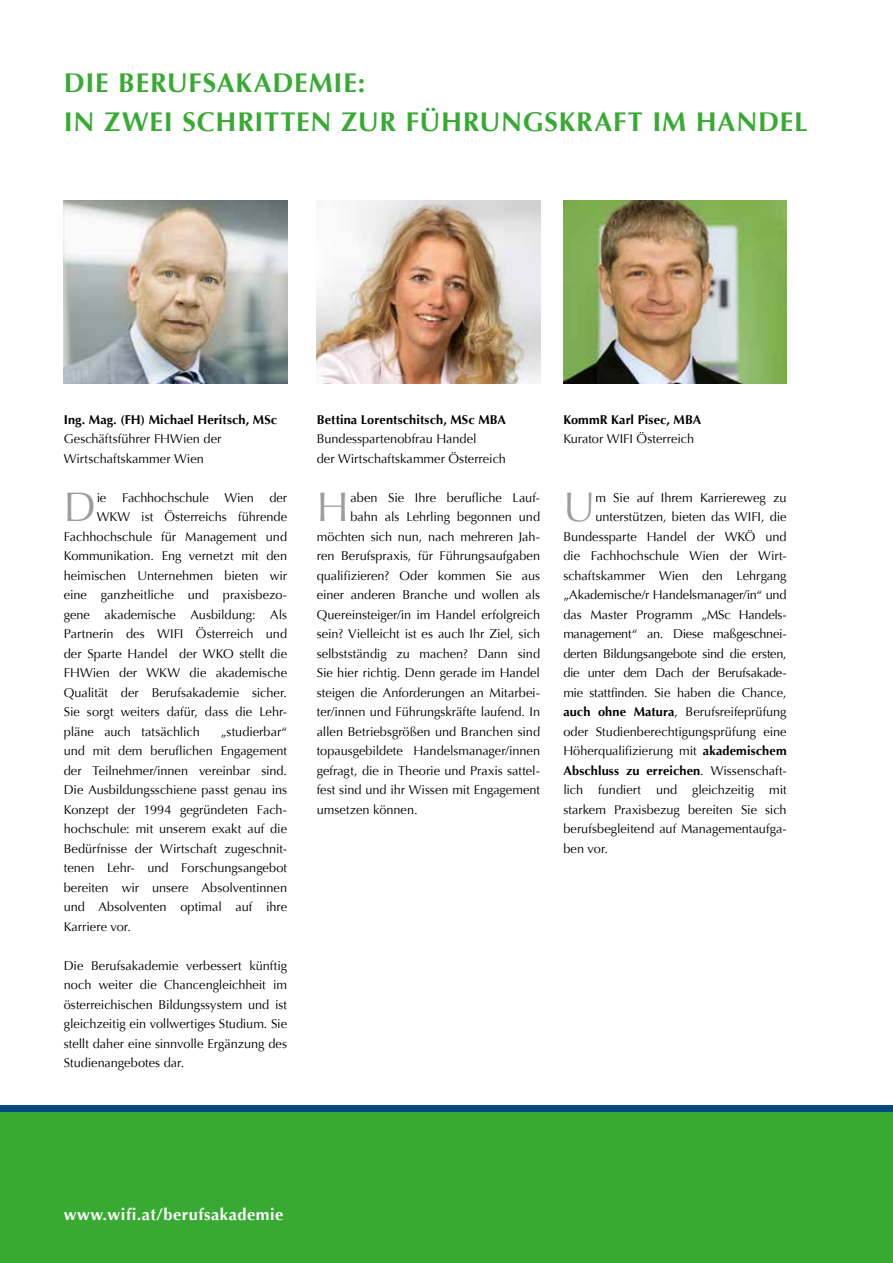
<style>
.page{position:relative;width:893px;height:1263px;background:#fff}
.page>*{position:absolute;margin:0;border:0;box-sizing:border-box;transform-origin:0 0}
.t1{font:41.25px "Optima";color:#9c9d9d}
.t2{font:700 27px/39px "Optima";letter-spacing:.025em;color:#38aa34}
.t3{font:700 16.5px "Optima";letter-spacing:.03em;color:#fff}
.t4{font:12.75px/19.5px "Optima";letter-spacing:-.005em;color:#000}
.t5{font:700 12.75px "Optima";letter-spacing:.01em;color:#000}
.t6{font:12.75px "Optima";letter-spacing:-.025em;color:#000}
.s1{font-weight:700}
.s2{font-weight:400}
</style>
<div class="page">
<img style="left:317px;top:200px;width:223px;height:183px">
<div style="left:0;top:1108px;width:893px;height:155px;background:#38aa34"></div>
<div style="left:0;top:1105px;width:893px;height:6px;background:#00487e"></div>
<img style="left:64px;top:200px;width:223px;height:183px">
<img style="left:563px;top:200px;width:224px;height:183px">
<h2 class="t2" style="left:64px;top:64px;width:745px">DIE BERUFSAKADEMIE:<br>IN ZWEI SCHRITTEN ZUR FÜHRUNGSKRAFT IM HANDEL</h2>
<p class="t5" style="left:64px;top:412px;width:215px">Ing. Mag. (FH) Michael Heritsch, MSc</p>
<p class="t4" style="left:64px;top:429px;width:159px">Geschäftsführer FHWien der<br>Wirtschaftskammer Wien</p>
<h1 class="t1" style="left:64px;top:483px;width:34px">D</h1>
<p class="t4" style="left:97px;top:488px;width:192px">ie Fachhochschule Wien der</p>
<p class="t4" style="left:97px;top:507px;width:192px">WKW ist Österreichs führende</p>
<p class="t4" style="left:64px;top:527px;width:225px">Fachhochschule für Management und</p>
<p class="t4" style="left:64px;top:546px;width:225px">Kommunikation. Eng vernetzt mit den</p>
<p class="t4" style="left:64px;top:566px;width:225px">heimischen Unternehmen bieten wir</p>
<p class="t4" style="left:64px;top:585px;width:225px">eine ganzheitliche und praxisbezo-</p>
<p class="t4" style="left:64px;top:605px;width:225px">gene akademische Ausbildung: Als</p>
<p class="t4" style="left:64px;top:624px;width:225px">Partnerin des WIFI Österreich und</p>
<p class="t4" style="left:64px;top:644px;width:225px">der Sparte Handel der WKO stellt die</p>
<p class="t4" style="left:64px;top:663px;width:225px">FHWien der WKW die akademische</p>
<p class="t4" style="left:64px;top:683px;width:225px">Qualität der Berufsakademie sicher.</p>
<p class="t4" style="left:64px;top:702px;width:225px">Sie sorgt weiters dafür, dass die Lehr-</p>
<p class="t4" style="left:64px;top:722px;width:138px">pläne auch tatsächlich</p>
<p class="t4" style="left:64px;top:722px;width:225px;text-align:justify;text-indent:157px">„studierbar“ und mit dem beruflichen Engagement der Teilnehmer/innen vereinbar sind.<br>Die Ausbildungsschiene passt genau ins Konzept der 1994 gegründeten Fach&shy;hochschule: mit unserem exakt auf die Bedürfnisse der Wirtschaft zugeschnit&shy;tenen Lehr- und Forschungsangebot bereiten wir unsere Absolventinnen und Absolventen optimal auf ihre Karriere vor.</p>
<p class="t4" style="left:64px;top:956px;width:225px;text-align:justify">Die Berufsakademie verbessert künftig noch weiter die Chancengleichheit im österreichischen Bildungssystem und ist gleichzeitig ein vollwertiges Studium. Sie stellt daher eine sinnvolle Ergänzung des Studienangebotes dar.</p>
<p class="t5" style="left:317px;top:412px;width:191px">Bettina Lorentschitsch, MSc MBA</p>
<p class="t4" style="left:317px;top:429px;width:191px">Bundesspartenobfrau Handel<br>der Wirtschaftskammer Österreich</p>
<h1 class="t1" style="left:317px;top:483px;width:34px">H</h1>
<p class="t4" style="left:350px;top:488px;width:191px">aben Sie Ihre berufliche Lauf-</p>
<p class="t4" style="left:350px;top:507px;width:191px">bahn als Lehrling begonnen und</p>
<p class="t4" style="left:317px;top:527px;width:225px">möchten sich nun, nach mehreren Jah-</p>
<p class="t4" style="left:317px;top:546px;width:225px">ren Berufspraxis, für Führungsaufgaben</p>
<p class="t4" style="left:317px;top:566px;width:225px">qualifizieren? Oder kommen Sie aus</p>
<p class="t4" style="left:317px;top:585px;width:225px">einer anderen Branche und wollen als</p>
<p class="t4" style="left:317px;top:605px;width:225px">Quereinsteiger/in im Handel erfolgreich</p>
<p class="t4" style="left:317px;top:624px;width:225px">sein? Vielleicht ist es auch Ihr Ziel, sich</p>
<p class="t4" style="left:317px;top:644px;width:225px">selbstständig zu machen? Dann sind</p>
<p class="t4" style="left:317px;top:663px;width:225px">Sie hier richtig. Denn gerade im Handel</p>
<p class="t4" style="left:317px;top:683px;width:225px">steigen die Anforderungen an Mitarbei-</p>
<p class="t4" style="left:317px;top:702px;width:225px">ter/innen und Führungskräfte laufend. In</p>
<p class="t4" style="left:317px;top:722px;width:225px">allen Betriebsgrößen und Branchen sind</p>
<p class="t4" style="left:317px;top:741px;width:225px">topausgebildete Handelsmanager/innen</p>
<p class="t4" style="left:317px;top:761px;width:225px">gefragt, die in Theorie und Praxis sattel-</p>
<p class="t4" style="left:317px;top:780px;width:225px">fest sind und ihr Wissen mit Engagement</p>
<p class="t4" style="left:317px;top:800px;width:102px">umsetzen können.</p>
<p class="t5" style="left:563px;top:412px;width:139px">KommR Karl Pisec, MBA</p>
<p class="t4" style="left:563px;top:429px;width:132px">Kurator WIFI Österreich</p>
<h1 class="t1" style="left:563px;top:483px;width:34px">U</h1>
<p class="t4" style="left:595px;top:488px;width:193px">m Sie auf Ihrem Karriereweg zu</p>
<p class="t4" style="left:595px;top:507px;width:193px">unterstützen, bieten das WIFI, die</p>
<p class="t4" style="left:563px;top:527px;width:225px">Bundessparte Handel der WKÖ und</p>
<p class="t4" style="left:563px;top:546px;width:225px">die Fachhochschule Wien der Wirt-</p>
<p class="t4" style="left:563px;top:566px;width:225px">schaftskammer Wien den Lehrgang</p>
<p class="t4" style="left:563px;top:585px;width:225px">„Akademische/r Handelsmanager/in“ und</p>
<p class="t4" style="left:563px;top:605px;width:225px">das Master Programm „MSc Handels-</p>
<p class="t6" style="left:563px;top:626px;width:225px">management“ an. Diese maßgeschnei-</p>
<p class="t4" style="left:563px;top:644px;width:225px">derten Bildungsangebote sind die ersten,</p>
<p class="t4" style="left:563px;top:663px;width:225px">die unter dem Dach der Berufsakade-</p>
<p class="t4" style="left:563px;top:683px;width:225px">mie stattfinden. Sie haben die Chance,</p>
<p class="t4" style="left:563px;top:702px;width:225px"><span class="s1">auch ohne Matura</span>, Berufsreifeprüfung</p>
<p class="t4" style="left:563px;top:722px;width:225px">oder Studienberechtigungsprüfung eine</p>
<p class="t4" style="left:563px;top:741px;width:225px">Höherqualifizierung mit <span class="s1">akademischem</span></p>
<p class="t5" style="left:563px;top:763px;width:225px">Abschluss zu erreichen<span class="s2">. Wissenschaft-</span></p>
<p class="t4" style="left:563px;top:780px;width:225px">lich fundiert und gleichzeitig mit</p>
<p class="t4" style="left:563px;top:800px;width:225px">starkem Praxisbezug bereiten Sie sich</p>
<p class="t4" style="left:563px;top:819px;width:225px">berufsbegleitend auf Managementaufga-</p>
<p class="t4" style="left:563px;top:839px;width:46px">ben vor.</p>
<p class="t3" style="left:64px;top:1205px;width:221px">www.wifi.at/berufsakademie</p>
</div>
